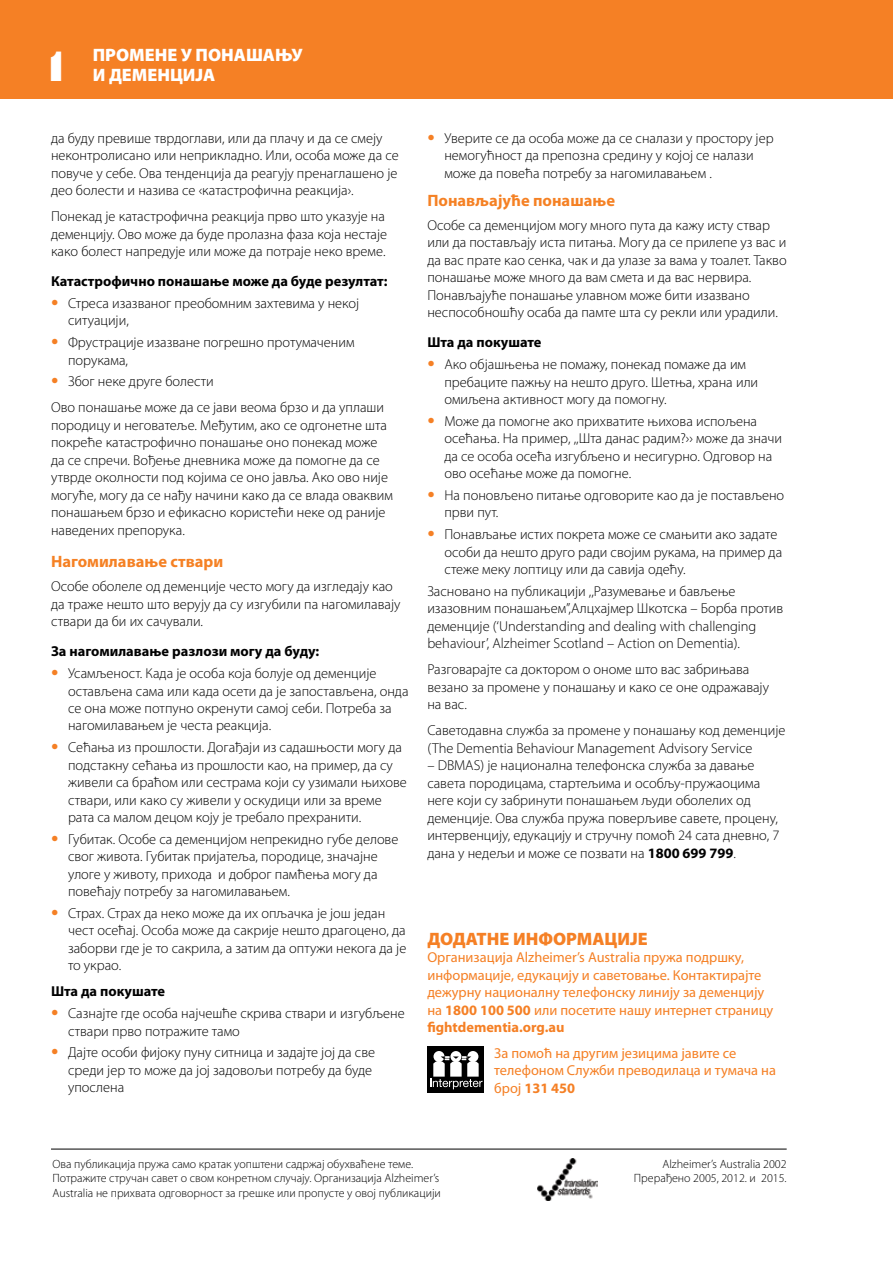
<style>
.page{position:relative;width:893px;height:1263px;background:#fff}
.page>*{position:absolute;margin:0;border:0;box-sizing:border-box;transform-origin:0 0}
.t1{font:900 42px "Augustus";color:#fff}
.t2{font:900 18px "Myriad Pro";color:#fff}
.t3{font:900 18px "Myriad Pro";color:#f58025}
.t4{font:700 16.5px "Myriad Pro";color:#f58124}
.t5{font:300 14.4px/17.5px "Myriad Pro";color:#000}
.t6{font:14.4px/17.5px "Myriad Pro";color:#f58025}
.t7{font:700 14.4px "Myriad Pro";color:#000}
.t8{font:300 12px/14.4px "Myriad Pro";color:#000}
.s1{font-family:"Univers";font-size:15px;color:#f58025}
.s2{font-weight:700}
</style>
<div class="page">
<hr style="left:51px;top:1149px;width:736px;height:1px;background:#000">
<div style="left:0;top:0;width:893px;height:99px;background:#f58025"></div>
<div style="left:427px;top:1046px;width:57px;height:47px;background:#000"></div>
<div style="left:467px;top:1051px;width:11px;height:11px;background:#fff;border-radius:50%"></div>
<div style="left:433px;top:1051px;width:11px;height:11px;background:#fff;border-radius:50%"></div>
<div style="left:450px;top:1051px;width:11px;height:11px;background:#fff;border-radius:50%"></div>
<svg style="left:430px;top:1056px;width:53px;height:33px"></svg>
<img style="left:538px;top:1159px;width:59px;height:41px">
<h1 class="t1" style="left:48px;top:41px;width:18px">1</h1>
<p class="t2" style="left:93px;top:43px;width:211px">ПРОМЕНЕ У ПОНАШАЊУ</p>
<p class="t2" style="left:93px;top:63px;width:124px">И ДЕМЕНЦИЈА</p>
<p class="t5" style="left:51px;top:129px;width:349px">да буду превише тврдоглави, или да плачу и да се смеју неконтролисано или неприкладно. Или, особа може да се повуче у себе. Ова тенденција да реагују пренаглашено је део болести и назива се ‹катастрофична реакција›.</p>
<p class="t5" style="left:51px;top:207px;width:338px">Понекад је катастрофична реакција прво што указује на деменцију. Ово може да буде пролазна фаза која нестаје како болест напредује или може да потраје неко време.</p>
<p class="t7" style="left:51px;top:272px;width:338px">Катастрофично понашање може да буде резултат:</p>
<p class="t5" style="left:68px;top:294px;width:293px;text-indent:-17px"><span class="s1">•</span> Стреса изазваног преобомним захтевима у некој ситуацији,</p>
<p class="t5" style="left:68px;top:333px;width:288px;text-indent:-17px"><span class="s1">•</span> Фрустрације изазване погрешно протумаченим порукама,</p>
<p class="t5" style="left:51px;top:368px;width:335px;line-height:26px"><span class="s1">•</span> Због неке друге болести<br>Ово понашање може да се јави веома брзо и да уплаши</p>
<p class="t5" style="left:51px;top:416px;width:343px">породицу и неговатеље. Међутим, ако се одгонетне шта покреће катастрофично понашање оно понекад може да се спречи. Вођење дневника може да помогне да се утврде околности под којима се оно јавља. Ако ово није могуће, могу да се нађу начини како да се влада оваквим понашањем брзо и ефикасно користећи неке од раније наведених препорука.</p>
<p class="t4" style="left:51px;top:551px;width:174px">Нагомилавање ствари</p>
<p class="t5" style="left:51px;top:577px;width:351px">Особе оболеле од деменције често могу да изгледају као да траже нешто што верују да су изгубили па нагомилавају ствари да би их сачували.</p>
<p class="t7" style="left:51px;top:642px;width:270px">За нагомилавање разлози могу да буду:</p>
<p class="t5" style="left:68px;top:664px;width:342px;text-indent:-17px"><span class="s1">•</span> Усамљеност. Када је особа која болује од деменције остављена сама или када осети да је запостављена, онда се она може потпуно окренути самој себи. Потреба за нагомилавањем је честа реакција.</p>
<p class="t5" style="left:68px;top:738px;width:340px;text-indent:-17px"><span class="s1">•</span> Сећања из прошлости. Догађаји из садашњости могу да подстакну сећања из прошлости као, на пример, да су живели са браћом или сестрама који су узимали њихове ствари, или како су живели у оскудици или за време рата са малом децом коју је требало прехранити.</p>
<p class="t5" style="left:68px;top:830px;width:332px;text-indent:-17px"><span class="s1">•</span> Губитак. Особе са деменцијом непрекидно губе делове свог живота. Губитак пријатеља, породице, значајне улоге у животу, прихода и доброг памћења могу да повећају потребу за нагомилавањем.</p>
<p class="t5" style="left:68px;top:904px;width:340px;text-indent:-17px"><span class="s1">•</span> Страх. Страх да неко може да их опљачка је још један чест осећај. Особа може да сакрије нешто драгоцено, да заборви где је то сакрила, а затим да оптужи некога да је то украо.</p>
<p class="t7" style="left:51px;top:982px;width:116px">Шта да покушате</p>
<p class="t5" style="left:68px;top:1004px;width:338px;text-indent:-17px"><span class="s1">•</span> Сазнајте где особа најчешће скрива ствари и изгубљене ствари прво потражите тамо</p>
<p class="t5" style="left:68px;top:1044px;width:309px;text-indent:-17px"><span class="s1">•</span> Дајте особи фијоку пуну ситница и задајте јој да све среди јер то може да јој задовољи потребу да буде упослена</p>
<p class="t5" style="left:444px;top:129px;width:331px;text-indent:-17px"><span class="s1">•</span> Уверите се да особа може да се сналази у простору јер немогућност да препозна средину у којој се налази може да повећа потребу за нагомилавањем .</p>
<p class="t4" style="left:427px;top:190px;width:189px">Понављајуће понашање</p>
<p class="t5" style="left:427px;top:216px;width:361px">Особе са деменцијом могу много пута да кажу исту ствар или да постављају иста питања. Могу да се прилепе уз вас и да вас прате као сенка, чак и да улазе за вама у тоалет. Такво понашање може много да вам смета и да вас нервира.<br>Понављајуће понашање улавном може бити изазвано неспособношћу осаба да памте шта су рекли или урадили.</p>
<p class="t7" style="left:427px;top:333px;width:116px">Шта да покушате</p>
<p class="t5" style="left:444px;top:355px;width:315px;text-indent:-17px"><span class="s1">•</span> Ако објашњења не помажу, понекад помаже да им пребаците пажњу на нешто друго. Шетња, храна или омиљена активност могу да помогну.</p>
<p class="t5" style="left:444px;top:412px;width:339px;text-indent:-17px"><span class="s1">•</span> Може да помогне ако прихватите њихова испољена осећања. На пример, ,,Шта данас радим?›› може да значи да се особа осећа изгубљено и несигурно. Одговор на ово осећање може да помогне.</p>
<p class="t5" style="left:444px;top:486px;width:341px;text-indent:-17px"><span class="s1">•</span> На поновљено питање одговорите као да је постављено први пут.</p>
<p class="t5" style="left:444px;top:525px;width:339px;text-indent:-17px"><span class="s1">•</span> Понављање истих покрета може се смањити ако задате особи да нешто друго ради својим рукама, на пример да стеже меку лоптицу или да савија одећу.</p>
<p class="t5" style="left:427px;top:582px;width:357px">Засновано на публикацији ,,Разумевање и бављење изазовним понашањем”,Алцхајмер Шкотска – Борба против деменције (‘Understanding and dealing with challenging behaviour’, Alzheimer Scotland – Action on Dementia).</p>
<p class="t5" style="left:427px;top:661px;width:343px">Разговарајте са доктором о ономе што вас забрињава везано за промене у понашању и како се оне одражавају на вас.</p>
<p class="t5" style="left:427px;top:721px;width:360px">Саветодавна служба за промене у понашању код деменције (The Dementia Behaviour Management Advisory Service</p>
<p class="t5" style="left:427px;top:756px;width:354px">– DBMAS) је национална телефонска служба за давање савета породицама, стартељима и особљу-пружаоцима неге који су забринути понашањем људи оболелих од деменције. Ова служба пружа поверљиве савете, процену, интервенцију, едукацију и стручну помоћ 24 сата дневно, 7 дана у недељи и може се позвати на <span class="s2">1800 699 799</span>.</p>
<p class="t3" style="left:427px;top:926px;width:222px">ДОДАТНЕ ИНФОРМАЦИЈЕ</p>
<p class="t6" style="left:427px;top:948px;width:348px">Организација Alzheimer’s Australia пружа подршку, информације, едукацију и саветовање. Контактирајте дежурну националну телефонску линију за деменцију на <span class="s2">1800 100 500</span> или посетите нашу интернет страницу <span class="s2">fightdementia.org.au</span></p>
<p class="t6" style="left:494px;top:1044px;width:283px">За помоћ на другим језицима јавите се телефоном Служби преводилаца и тумача на број <span class="s2">131 450</span></p>
<p class="t8" style="left:52px;top:1156px;width:390px">Ова публикација пружа само кратак уопштени садржај обухваћене теме.<br>Потражите стручан савет о свом конретном случају. Организација Alzheimer’s<br>Australia не прихвата одговорност за грешке или пропусте у овој публикацији</p>
<p class="t8" style="left:634px;top:1156px;width:154px;text-align:right">Alzheimer’s Australia 2002<br>Прерађено 2005, 2012. и 2015.</p>
</div>
